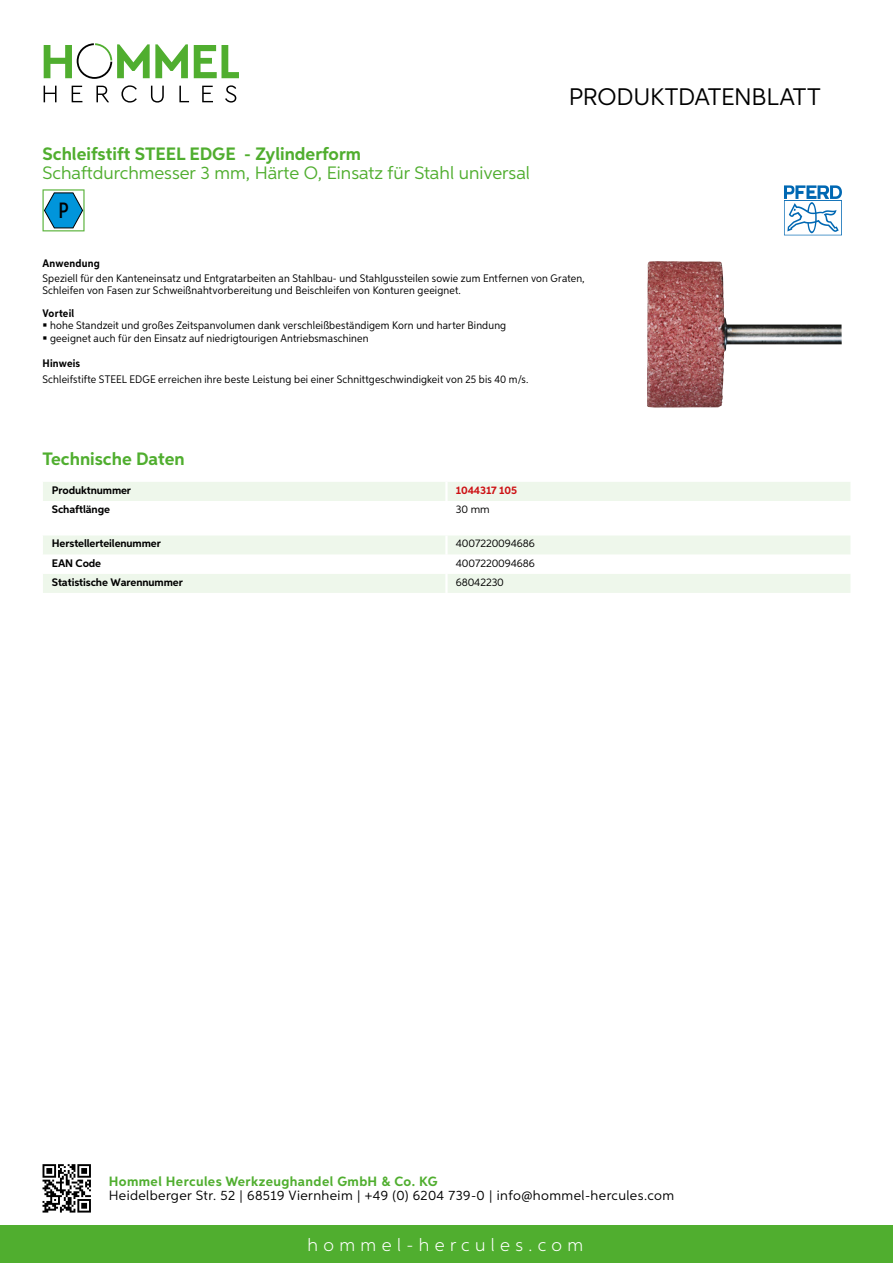
<style>
.page{position:relative;width:893px;height:1263px;background:#fff}
.page>*{position:absolute;margin:0;border:0;box-sizing:border-box;transform-origin:0 0}
.t1{font:24px "Aspira";letter-spacing:-.01em;color:#000}
.t2{font:500 22.2px "Aspira XX Nar";color:#000}
.t3{font:18px "Aspira";color:#50ae2f}
.t4{font:700 18px "Aspira";color:#50ae2f}
.t5{font:300 18px "Aspira";letter-spacing:.3em;color:#fff}
.t6{font:13.5px "Aspira";letter-spacing:.03em;color:#000}
.t7{font:700 13.5px "Aspira";letter-spacing:.03em;color:#50ae2f}
.t8{font:10.95px/12px "Aspira Nar";letter-spacing:.015em;color:#000}
.t9{font:700 10.95px "Aspira";letter-spacing:-.01em;color:#000}
.t10{font:10.95px "Aspira";letter-spacing:-.01em;color:#000}
.t11{font:700 10.95px "Aspira Nar";letter-spacing:.02em;color:#000}
.t12{font:700 10.95px "Aspira";letter-spacing:-.01em;color:#cd1013}
</style>
<div class="page">
<div style="left:0;top:1226px;width:893px;height:37px;background:#50ae2f"></div>
<svg style="left:43px;top:1164px;width:48px;height:48px"></svg>
<svg style="left:194px;top:45px;width:45px;height:33px"></svg>
<svg style="left:44px;top:43px;width:144px;height:36px"></svg>
<svg style="left:44px;top:86px;width:13px;height:16px"></svg>
<svg style="left:72px;top:86px;width:10px;height:16px"></svg>
<svg style="left:96px;top:86px;width:13px;height:16px"></svg>
<svg style="left:121px;top:85px;width:16px;height:18px"></svg>
<svg style="left:151px;top:86px;width:13px;height:17px"></svg>
<svg style="left:179px;top:86px;width:10px;height:16px"></svg>
<svg style="left:202px;top:86px;width:11px;height:16px"></svg>
<svg style="left:225px;top:85px;width:11px;height:18px"></svg>
<div style="left:43px;top:482px;width:807px;height:19px;background:#eef7eb"></div>
<svg style="left:43px;top:536px;width:807px;height:57px"></svg>
<hr style="left:445px;top:574px;width:3px;height:19px;background:#fff">
<svg style="left:43px;top:189px;width:42px;height:42px"></svg>
<img style="left:647px;top:261px;width:195px;height:146px">
<svg style="left:784px;top:185px;width:58px;height:50px"></svg>
<h3 class="t4" style="left:43px;top:142px;width:320px">Schleifstift STEEL EDGE - Zylinderform</h3>
<h3 class="t3" style="left:43px;top:162px;width:489px">Schaftdurchmesser 3 mm, Härte O, Einsatz für Stahl universal</h3>
<h2 class="t2" style="left:59px;top:197px;width:12px">P</h2>
<h1 class="t1" style="left:569px;top:82px;width:253px">Produktdatenblatt</h1>
<p class="t11" style="left:43px;top:257px;width:59px">Anwendung</p>
<p class="t8" style="left:43px;top:273px;width:544px">Speziell für den Kanteneinsatz und Entgratarbeiten an Stahlbau- und Stahlgussteilen sowie zum Entfernen von Graten,<br>Schleifen von Fasen zur Schweißnahtvorbereitung und Beischleifen von Konturen geeignet.</p>
<p class="t11" style="left:43px;top:306px;width:33px">Vorteil</p>
<p class="t8" style="left:50px;top:319px;width:458px;line-height:12.8px">hohe Standzeit und großes Zeitspanvolumen dank verschleißbeständigem Korn und harter Bindung geeignet auch für den Einsatz auf niedrigtourigen Antriebsmaschinen</p>
<p class="t11" style="left:43px;top:357px;width:39px">Hinweis</p>
<p class="t8" style="left:43px;top:373px;width:487px">Schleifstifte STEEL EDGE erreichen ihre beste Leistung bei einer Schnittgeschwindigkeit von 25 bis 40 m/s.</p>
<h3 class="t4" style="left:43px;top:448px;width:144px">Technische Daten</h3>
<p class="t9" style="left:52px;top:483px;width:81px">Produktnummer</p>
<p class="t12" style="left:456px;top:483px;width:63px">1044317 105</p>
<p class="t9" style="left:52px;top:502px;width:60px">Schaftlänge</p>
<p class="t10" style="left:456px;top:502px;width:35px">30 mm</p>
<p class="t9" style="left:52px;top:537px;width:111px">Herstellerteilenummer</p>
<p class="t10" style="left:456px;top:537px;width:80px">4007220094686</p>
<p class="t9" style="left:52px;top:556px;width:51px">EAN Code</p>
<p class="t10" style="left:456px;top:556px;width:80px">4007220094686</p>
<p class="t9" style="left:52px;top:575px;width:132px">Statistische Warennummer</p>
<p class="t10" style="left:456px;top:575px;width:50px">68042230</p>
<p class="t7" style="left:109px;top:1172px;width:330px">Hommel Hercules Werkzeughandel GmbH &amp; Co. KG</p>
<p class="t6" style="left:109px;top:1187px;width:567px">Heidelberger Str. 52 | 68519 Viernheim | +49 (0) 6204 739-0 | info@hommel-hercules.com</p>
<h3 class="t5" style="left:307px;top:1234px;width:277px">hommel-hercules.com</h3>
</div>
